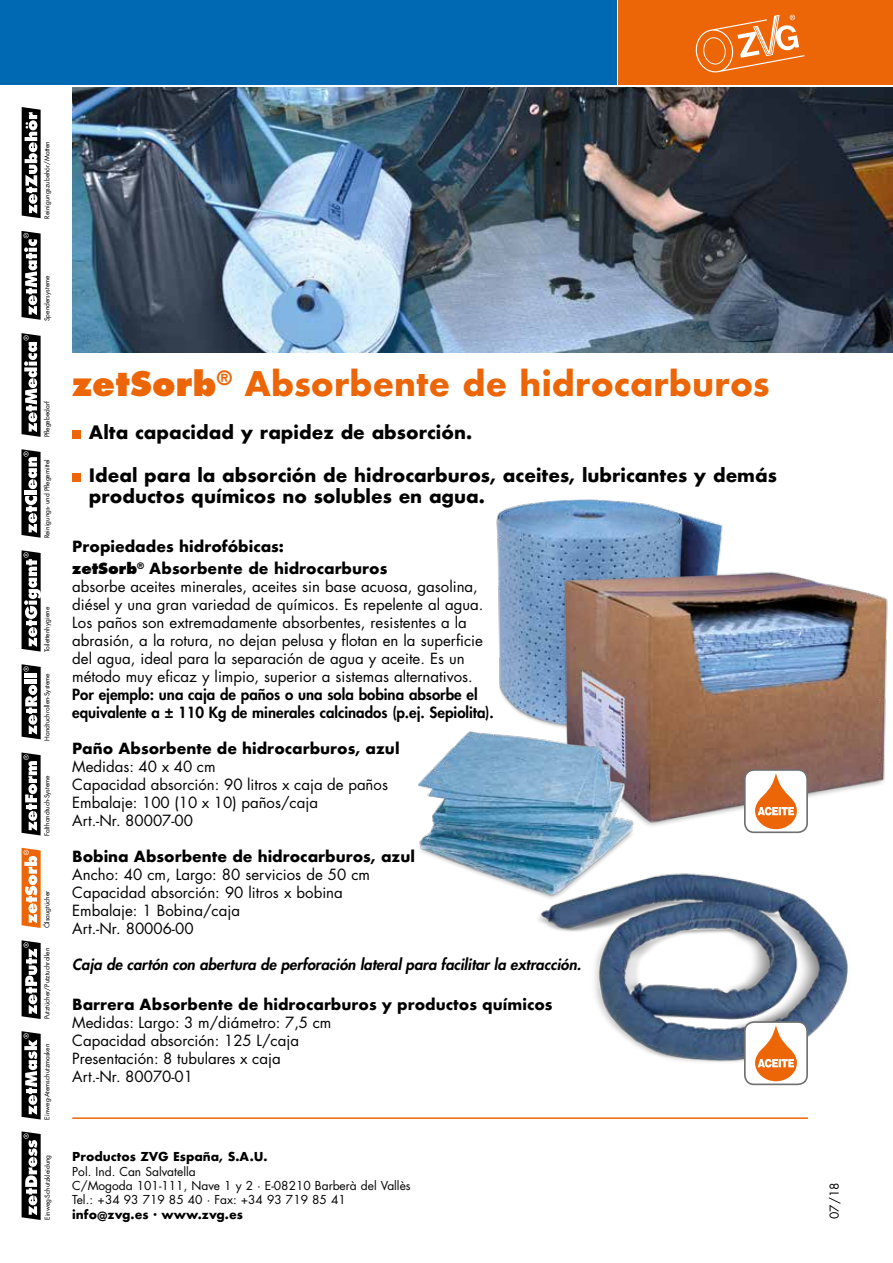
<style>
.page{position:relative;width:893px;height:1263px;background:#fff}
.page>*{position:absolute;margin:0;border:0;box-sizing:border-box;transform-origin:0 0}
.t1{font:700 33px "Futura";letter-spacing:.005em;color:#ec6608}
.t2{font:700 18px/21.6px "Futura";color:#000}
.t3{font:15px/18px "Futura";color:#000}
.t4{font:700 15px/22.2px "Futura";color:#000}
.t5{font:800 15px/18px "Futura";color:#000}
.t6{font:italic 800 15px "Futura";color:#000}
.t7{font:12px/14.4px "Futura";color:#000}
.t8{font:700 12px "Futura";color:#000}
.t9{font:6.6px "Futura";color:#000}
.s1{font-weight:800}
</style>
<div class="page">
<div style="left:0;top:0;width:617px;height:85px;background:#0069b4"></div>
<div style="left:619px;top:0;width:274px;height:85px;background:#ec6608"></div>
<svg style="left:695px;top:15px;width:109px;height:58px"></svg>
<svg style="left:22px;top:1031px;width:19px;height:88px"></svg>
<svg style="left:22px;top:940px;width:19px;height:79px"></svg>
<svg style="left:22px;top:848px;width:19px;height:80px"></svg>
<svg style="left:22px;top:752px;width:19px;height:83px"></svg>
<svg style="left:22px;top:664px;width:19px;height:75px"></svg>
<svg style="left:22px;top:550px;width:19px;height:101px"></svg>
<svg style="left:21px;top:449px;width:20px;height:89px"></svg>
<svg style="left:22px;top:333px;width:19px;height:104px"></svg>
<svg style="left:22px;top:231px;width:19px;height:89px"></svg>
<svg style="left:22px;top:1131px;width:19px;height:89px"></svg>
<svg style="left:22px;top:107px;width:19px;height:111px"></svg>
<hr style="left:72px;top:1117px;width:736px;height:2px;background:#ec6608">
<div style="left:72px;top:430px;width:9px;height:9px;background:#ec6608"></div>
<div style="left:72px;top:473px;width:9px;height:9px;background:#ec6608"></div>
<img style="left:496px;top:499px;width:219px;height:205px">
<img style="left:541px;top:523px;width:347px;height:305px">
<img style="left:418px;top:704px;width:227px;height:181px">
<img style="left:72px;top:87px;width:821px;height:266px">
<img style="left:509px;top:853px;width:339px;height:233px">
<div style="left:745px;top:1022px;width:62px;height:62px;background:#fff;border-radius:9px"></div>
<svg style="left:755px;top:1025px;width:42px;height:56px"></svg>
<div style="left:744px;top:1021px;width:64px;height:64px;border:2px solid #706f6f;border-radius:9px"></div>
<div style="left:745px;top:770px;width:62px;height:62px;background:#fff;border-radius:9px"></div>
<svg style="left:755px;top:773px;width:42px;height:56px"></svg>
<div style="left:744px;top:769px;width:64px;height:64px;border:2px solid #706f6f;border-radius:9px"></div>
<p class="t9" style="left:43px;top:219px;width:79px;rotate:-90deg">Reinigungszubehör/Matten</p>
<p class="t9" style="left:43px;top:321px;width:47px;rotate:-90deg">Spendersysteme</p>
<p class="t9" style="left:43px;top:437px;width:38px;rotate:-90deg">Pflegebedarf</p>
<p class="t9" style="left:43px;top:538px;width:81px;rotate:-90deg">Reinigungs- und Pflegemittel</p>
<p class="t9" style="left:43px;top:652px;width:47px;rotate:-90deg">Toilettenhygiene</p>
<p class="t9" style="left:43px;top:741px;width:69px;rotate:-90deg">Handtuchrollen-Systeme</p>
<p class="t9" style="left:43px;top:836px;width:62px;rotate:-90deg">Falthandtuch-Systeme</p>
<p class="t9" style="left:43px;top:928px;width:39px;rotate:-90deg">Ölsaugtücher</p>
<p class="t9" style="left:43px;top:1019px;width:73px;rotate:-90deg">Putztücher/Putztuchrollen</p>
<p class="t9" style="left:43px;top:1119px;width:77px;rotate:-90deg">Einweg-Atemschutzmasken</p>
<p class="t9" style="left:43px;top:1220px;width:67px;rotate:-90deg">Einweg-Schutzkleidung</p>
<h1 class="t1" style="left:72px;top:360px;width:699px"><span class="s1">zetSorb</span><sup>®</sup> Absorbente de hidrocarburos</h1>
<p class="t2" style="left:89px;top:421px;width:385px">Alta capacidad y rapidez de absorción.</p>
<p class="t2" style="left:89px;top:464px;width:690px">Ideal para la absorción de hidrocarburos, aceites, lubricantes y demás productos químicos no solubles en agua.</p>
<p class="t4" style="left:72px;top:535px;width:317px">Propiedades hidrofóbicas:<br><span class="s1">zetSorb</span><sup>®</sup> Absorbente de hidrocarburos</p>
<p class="t3" style="left:72px;top:578px;width:413px">absorbe aceites minerales, aceites sin base acuosa, gasolina, diésel y una gran variedad de químicos. Es repelente al agua.<br>Los paños son extremadamente absorbentes, resistentes a la abrasión, a la rotura, no dejan pelusa y flotan en la superficie del agua, ideal para la separación de agua y aceite. Es un método muy eficaz y limpio, superior a sistemas alternativos.</p>
<p class="t5" style="left:72px;top:686px;width:423px">Por ejemplo: una caja de paños o una sola bobina absorbe el equivalente a ± 110 Kg de minerales calcinados (p.ej. Sepiolita).</p>
<p class="t4" style="left:72px;top:737px;width:329px">Paño Absorbente de hidrocarburos, azul</p>
<p class="t3" style="left:72px;top:758px;width:317px">Medidas: 40 x 40 cm<br>Capacidad absorción: 90 litros x caja de paños<br>Embalaje: 100 (10 x 10) paños/caja<br>Art.-Nr. 80007-00</p>
<p class="t4" style="left:72px;top:845px;width:344px">Bobina Absorbente de hidrocarburos, azul</p>
<p class="t3" style="left:72px;top:866px;width:299px">Ancho: 40 cm, Largo: 80 servicios de 50 cm<br>Capacidad absorción: 90 litros x bobina<br>Embalaje: 1 Bobina/caja<br>Art.-Nr. 80006-00</p>
<p class="t6" style="left:72px;top:955px;width:510px">Caja de cartón con abertura de perforación lateral para facilitar la extracción.</p>
<p class="t4" style="left:72px;top:993px;width:482px">Barrera Absorbente de hidrocarburos y productos químicos</p>
<p class="t3" style="left:72px;top:1013px;width:261px">Medidas: Largo: 3 m/diámetro: 7,5 cm<br>Capacidad absorción: 125 L/caja<br>Presentación: 8 tubulares x caja<br>Art.-Nr. 80070-01</p>
<p class="t8" style="left:72px;top:1148px;width:197px">Productos ZVG España, S.A.U.</p>
<p class="t7" style="left:72px;top:1164px;width:340px">Pol. Ind. Can Salvatella<br>C/Mogoda 101-111, Nave 1 y 2 · E-08210 Barberà del Vallès<br>Tel.: +34 93 719 85 40 · Fax: +34 93 719 85 41</p>
<p class="t8" style="left:72px;top:1205px;width:172px">info@zvg.es · www.zvg.es</p>
<p class="t7" style="left:827px;top:1219px;width:38px;rotate:-90deg">07/18</p>
</div>
